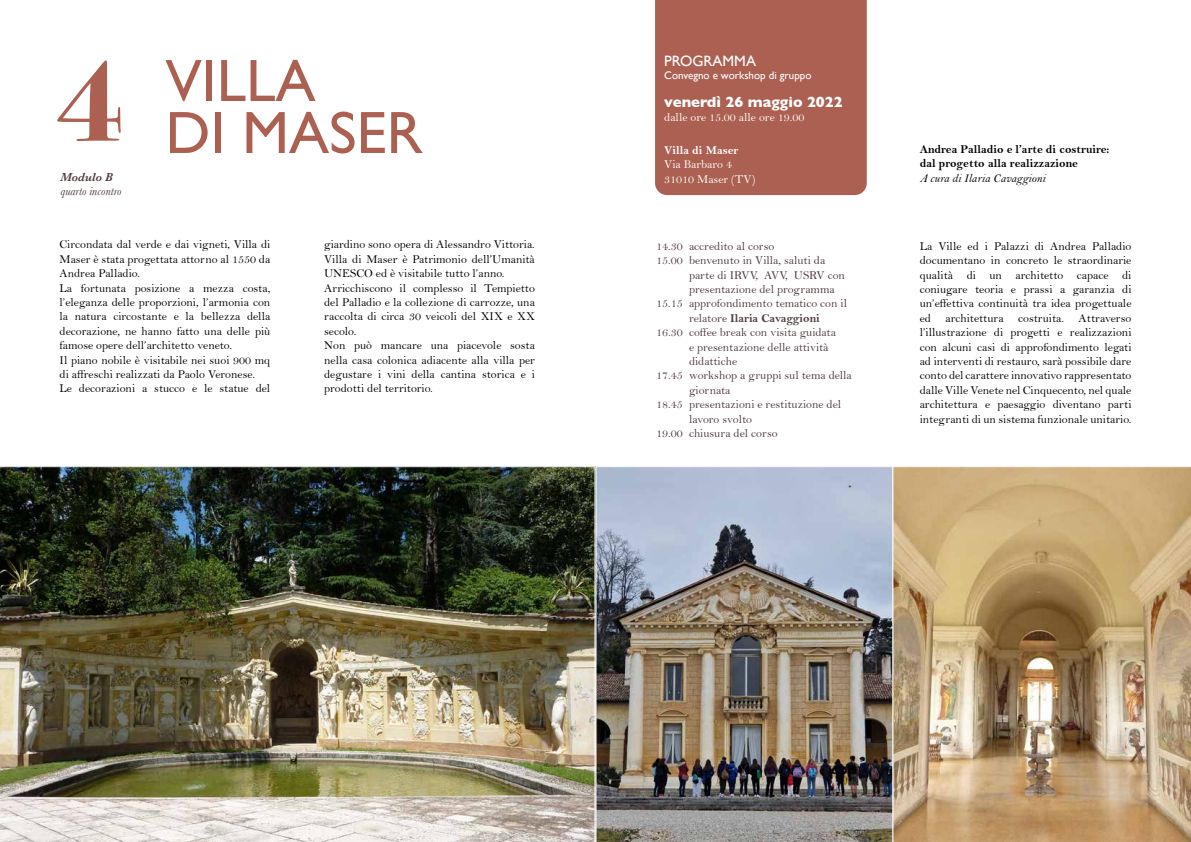
<style>
.page{position:relative;width:1191px;height:842px;background:#fff}
.page>*{position:absolute;margin:0;border:0;box-sizing:border-box;transform-origin:0 0}
.t1{font:700 120px "Bodoni Svty Two ITCTT";color:#ac6052}
.t2{font:60px/52px "Gill Sans";color:#ac6052}
.t3{font:700 15px "Gill Sans";color:#fff}
.t4{font:15px "Gill Sans";color:#fff}
.t5{font:12px/14.4px "Bell";color:#000}
.t6{font:12px "Bell";color:#4e373a}
.t7{font:12px/14.4px "Bell MT Bold";color:#000}
.t8{font:12px/14.4px "Bell";color:#fff}
.t9{font:12px "Bell MT Bold";color:#4e373a}
.t10{font:12px "Bell MT Italic";color:#000}
.t11{font:italic 12px "Baskerville";color:#4e373a}
.t12{font:12px "Bell MT Bold";color:#fff}
.t13{font:italic 600 12px "Baskerville";color:#4e373a}
.t14{font:11px "Gill Sans";color:#fff}
.s1{font-family:"Bell"}
</style>
<div class="page">
<img style="left:0;top:466px;width:595px;height:376px">
<div style="left:655px;top:0;width:211px;height:195px;background:#ac6052"></div>
<img style="left:893px;top:466px;width:298px;height:376px">
<img style="left:595px;top:466px;width:298px;height:376px">
<h1 class="t1" style="left:56px;top:1px;width:69px">4</h1>
<p class="t13" style="left:60px;top:169px;width:54px">Modulo B</p>
<p class="t11" style="left:60px;top:183px;width:62px">quarto incontro</p>
<h2 class="t2" style="left:165px;top:54px;width:259px">VILLA<br>DI MASER</h2>
<p class="t4" style="left:664px;top:52px;width:93px">PROGRAMMA</p>
<p class="t14" style="left:664px;top:69px;width:149px">Convegno e workshop di gruppo</p>
<p class="t3" style="left:664px;top:90px;width:180px">venerdì 26 maggio 2022</p>
<p class="t8" style="left:664px;top:110px;width:142px">dalle ore 15.00 alle ore 19.00</p>
<p class="t12" style="left:664px;top:143px;width:76px">Villa di Maser</p>
<p class="t8" style="left:664px;top:157px;width:93px">Via Barbaro 4<br>31010 Maser (TV)</p>
<p class="t5" style="left:60px;top:237px;width:212px">Circondata dal verde e dai vigneti, Villa di Maser è stata progettata attorno al 1550 da Andrea Palladio.<br>La fortunata posizione a mezza costa, l’eleganza delle proporzioni, l’armonia con la natura circostante e la bellezza della decorazione, ne hanno fatto una delle più famose opere dell’architetto veneto.<br>Il piano nobile è visitabile nei suoi 900 mq di affreschi realizzati da Paolo Veronese.<br>Le decorazioni a stucco e le statue del</p>
<p class="t5" style="left:324px;top:237px;width:212px">giardino sono opera di Alessandro Vittoria.<br>Villa di Maser è Patrimonio dell’Umanità UNESCO ed è visitabile tutto l’anno.<br>Arricchiscono il complesso il Tempietto del Palladio e la collezione di carrozze, una raccolta di circa 30 veicoli del XIX e XX secolo.<br>Non può mancare una piacevole sosta nella casa colonica adiacente alla villa per degustare i vini della cantina storica e i prodotti del territorio.</p>
<p class="t6" style="left:656px;top:239px;width:120px">14.30 accredito al corso</p>
<p class="t6" style="left:656px;top:253px;width:171px">15.00 benvenuto in Villa, saluti da</p>
<p class="t6" style="left:689px;top:268px;width:157px">parte di IRVV, AVV, USRV con</p>
<p class="t6" style="left:689px;top:282px;width:147px">presentazione del programma</p>
<p class="t6" style="left:656px;top:296px;width:192px">15.15 approfondimento tematico con il</p>
<p class="t9" style="left:689px;top:311px;width:132px"><span class="s1">relatore</span> Ilaria Cavaggioni</p>
<p class="t6" style="left:656px;top:325px;width:181px">16.30 coffee break con visita guidata</p>
<p class="t6" style="left:689px;top:340px;width:141px">e presentazione delle attività</p>
<p class="t6" style="left:689px;top:354px;width:50px">didattiche</p>
<p class="t6" style="left:656px;top:368px;width:197px">17.45 workshop a gruppi sul tema della</p>
<p class="t6" style="left:689px;top:383px;width:43px">giornata</p>
<p class="t6" style="left:656px;top:397px;width:187px">18.45 presentazioni e restituzione del</p>
<p class="t6" style="left:689px;top:412px;width:65px">lavoro svolto</p>
<p class="t6" style="left:656px;top:426px;width:123px">19.00 chiusura del corso</p>
<p class="t7" style="left:919px;top:142px;width:191px">Andrea Palladio e l’arte di costruire: dal progetto alla realizzazione</p>
<p class="t10" style="left:919px;top:171px;width:127px">A cura di Ilaria Cavaggioni</p>
<p class="t5" style="left:919px;top:239px;width:213px;text-align:justify">La Ville ed i Palazzi di Andrea Palladio documentano in concreto le straordinarie qualità di un architetto capace di coniugare teoria e prassi a garanzia di un’effettiva continuità tra idea progettuale ed architettura costruita. Attraverso l’illustrazione di progetti e realizzazioni con alcuni casi di approfondimento legati ad interventi di restauro, sarà possibile dare conto del carattere innovativo rappresentato dalle Ville Venete nel Cinquecento, nel quale architettura e paesaggio diventano parti integranti di un sistema funzionale unitario.</p>
</div>
